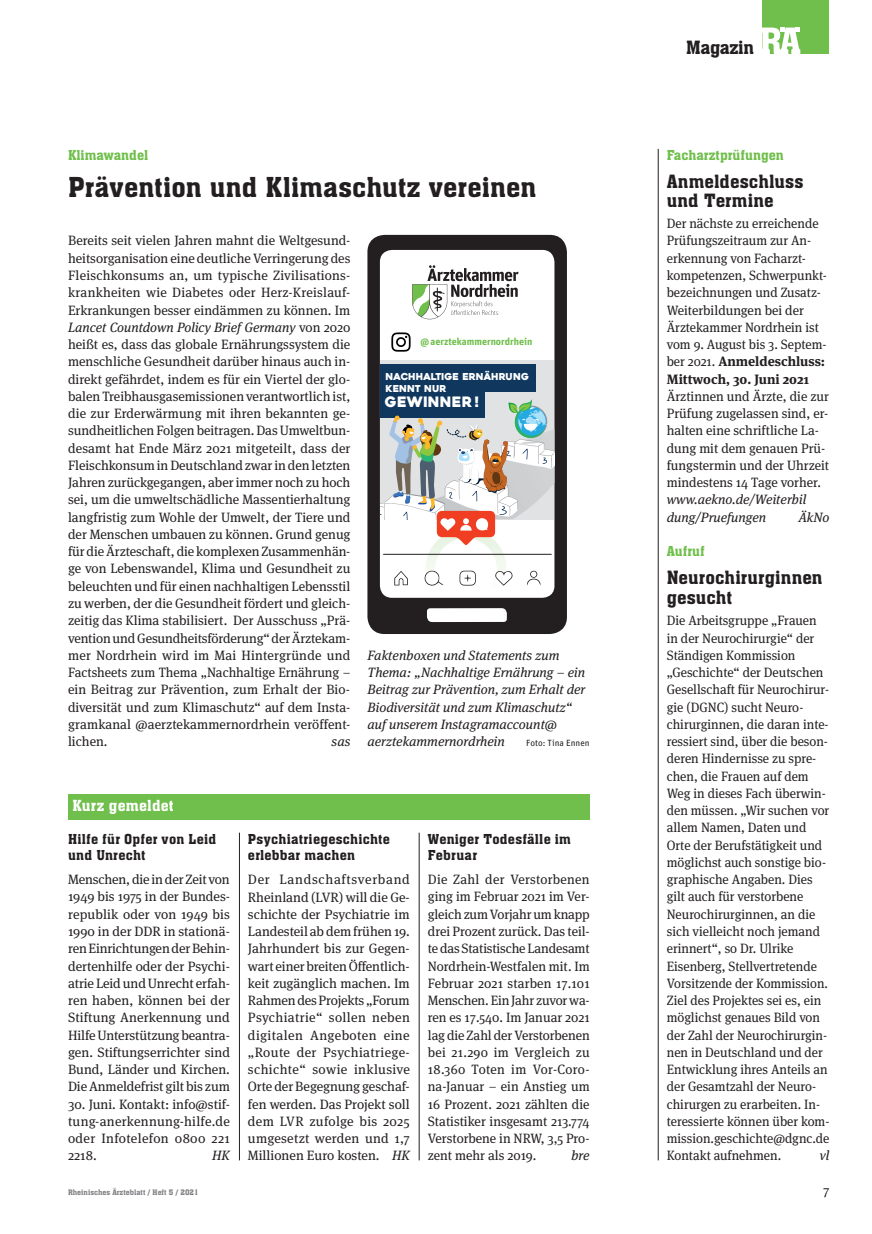
<style>
.page{position:relative;width:872px;height:1234px;background:#fff}
.page>*{position:absolute;margin:0;border:0;box-sizing:border-box;transform-origin:0 0}
.t1{font:27px "Aachen BT";letter-spacing:.005em;color:#231f20}
.t2{font:18px/19.5px "Aachen BT";letter-spacing:.005em;color:#231f20}
.t3{font:18px "Aachen BT";letter-spacing:-.02em;color:#231f20}
.t4{font:15px "Aachen BT";letter-spacing:.015em;color:#fff}
.t5{font:14.25px "Heavitas";color:#fff}
.t6{font:13.5px/17.2px "Meta Serif OT";color:#231f20;text-align:justify}
.t7{font:13.5px/17.2px "Meta Serif OT";color:#231f20;scale:.96 1}
.t8{font:italic 13.5px/17.2px "Meta Serif OT";color:#231f20}
.t9{font:13.5px/16.5px "Aachen BT";letter-spacing:.015em;color:#231f20}
.t10{font:13.5px "Aachen BT";color:#70bf4c}
.t11{font:700 10.05px "Unit";color:#70bf4c}
.t12{font:9.6px/11.4px "Heavitas";color:#fff}
.t13{font:9px "Unit";color:#231f20}
.t14{font:7.5px "Aachen BT";color:#808285}
.s1{font-style:italic}
.s2{font-weight:700}
</style>
<div class="page">
<div style="left:762px;top:0;width:67px;height:54px;background:#70bf4c"></div>
<svg style="left:762px;top:28px;width:38px;height:26px"></svg>
<hr style="left:658px;top:149px;width:1px;height:1011px;background:#231f20">
<div style="left:68px;top:794px;width:522px;height:25px;background:#70bf4c"></div>
<hr style="left:239px;top:832px;width:1px;height:328px;background:#231f20">
<hr style="left:419px;top:832px;width:1px;height:328px;background:#231f20">
<svg style="left:367px;top:235px;width:200px;height:399px;fill:#231f20"></svg>
<div style="left:380px;top:360px;width:174px;height:159px;background:#e0e2e3"></div>
<div style="left:380px;top:364px;width:156px;height:28px;background:#10375e"></div>
<div style="left:380px;top:390px;width:105px;height:28px;background:#10375e"></div>
<svg style="left:380px;top:399px;width:174px;height:197px"></svg>
<hr style="left:383px;top:554px;width:168px;height:1px;background:#231f20">
<svg style="left:427px;top:608px;width:80px;height:14px"></svg>
<svg style="left:412px;top:265px;width:106px;height:54px"></svg>
<svg style="left:391px;top:332px;width:19px;height:19px"></svg>
<p class="t10" style="left:68px;top:146px;width:82px">Klimawandel</p>
<h1 class="t1" style="left:68px;top:170px;width:470px">Prävention und Klimaschutz vereinen</h1>
<p class="t6" style="left:68px;top:232px;width:284px;text-align:left">Bereits seit vielen Jahren mahnt die Weltgesund&shy;heitsorganisation eine deutliche Verringerung des Fleischkonsums an, um typische Zivilisations&shy;krankheiten wie Diabetes oder Herz-Kreislauf-- Erkrankungen besser eindämmen zu können. Im <span class="s1">Lancet Countdown Policy Brief Germany</span> von 2020 heißt es, dass das globale Ernährungssystem die menschliche Gesundheit darüber hinaus auch in&shy;direkt gefährdet, indem es für ein Viertel der glo&shy;balen Treibhausgasemissionen verantwortlich ist, die zur Erderwärmung mit ihren bekannten ge&shy;sundheitlichen Folgen beitragen. Das Umweltbun&shy;desamt hat Ende März 2021 mitgeteilt, dass der Fleischkonsum in Deutschland zwar in den letzten Jahren zurückgegangen, aber immer noch zu hoch sei, um die umweltschädliche Massentierhaltung langfristig zum Wohle der Umwelt, der Tiere und der Menschen umbauen zu können. Grund genug für die Ärzteschaft, die komplexen Zusammenhän&shy;ge von Lebenswandel, Klima und Gesundheit zu beleuchten und für einen nachhaltigen Lebensstil zu werben, der die Gesundheit fördert und gleich&shy;zeitig das Klima stabilisiert. Der Ausschuss „Prä&shy;vention und Gesundheitsförderung“ der Ärztekam&shy;mer Nordrhein wird im Mai Hintergründe und Factsheets zum Thema „Nachhaltige Ernährung – ein Beitrag zur Prävention, zum Erhalt der Bio&shy;diversität und zum Klimaschutz“ auf dem Insta&shy;gramkanal @aerztekammernordrhein veröffent&shy;lichen.</p>
<p class="t11" style="left:420px;top:335px;width:113px">@ aerztekammernordrhein</p>
<p class="t12" style="left:386px;top:371px;width:145px">NACHHALTIGE ERNÄHRUNG<br>KENNT NUR</p>
<p class="t5" style="left:385px;top:393px;width:96px">GEWINNER !</p>
<p class="t8" style="left:367px;top:646px;width:219px">Faktenboxen und Statements zum Thema: „Nachhaltige Ernährung – ein Beitrag zur Prävention, zum Erhalt der Biodiversität und zum Klimaschutz“ auf unserem Instagramaccount@ aerztekammernordrhein</p>
<p class="t8" style="left:331px;top:732px;width:20px">sas</p>
<p class="t13" style="left:526px;top:737px;width:65px">Foto: Tina Ennen</p>
<p class="t4" style="left:72px;top:795px;width:103px">Kurz gemeldet</p>
<p class="t9" style="left:68px;top:830px;width:150px">Hilfe für Opfer von Leid und Unrecht</p>
<p class="t6" style="left:68px;top:870px;width:163px">Menschen, die in der Zeit von 1949 bis 1975 in der Bundes&shy;republik oder von 1949 bis 1990 in der DDR in stationä&shy;ren Einrichtungen der Behin&shy;dertenhilfe oder der Psychi&shy;atrie Leid und Unrecht erfah&shy;ren haben, können bei der Stiftung Anerkennung und Hilfe Unterstützung beantra&shy;gen. Stiftungserrichter sind Bund, Länder und Kirchen.<br>Die Anmeldefrist gilt bis zum</p>
<p class="t6" style="left:68px;top:1094px;width:163px">30. Juni. Kontakt: info@stif&shy;tung-anerkennung-hilfe.de oder Infotelefon 0800 221<br>2218.</p>
<p class="t8" style="left:212px;top:1146px;width:19px">HK</p>
<p class="t9" style="left:248px;top:830px;width:143px">Psychiatriegeschichte erlebbar machen</p>
<p class="t6" style="left:248px;top:870px;width:163px">Der Landschaftsverband Rheinland (LVR) will die Ge&shy;schichte der Psychiatrie im Landesteil ab dem frühen 19.<br>Jahrhundert bis zur Gegen&shy;wart einer breiten Öffentlich&shy;keit zugänglich machen. Im Rahmen des Projekts „Forum Psychiatrie“ sollen neben digitalen Angeboten eine „Route der Psychiatriege&shy;schichte“ sowie inklusive Orte der Begegnung geschaf&shy;fen werden. Das Projekt soll dem LVR zufolge bis 2025 umgesetzt werden und 1,7<br>Millionen Euro kosten. <span class="s1">HK</span></p>
<p class="t9" style="left:428px;top:830px;width:145px">Weniger Todesfälle im<br>Februar</p>
<p class="t6" style="left:428px;top:870px;width:163px">Die Zahl der Verstorbenen ging im Februar 2021 im Ver&shy;gleich zum Vorjahr um knapp drei Prozent zurück. Das teil&shy;te das Statistische Landesamt Nordrhein-Westfalen mit. Im Februar 2021 starben 17.101<br>Menschen. Ein Jahr zuvor wa&shy;ren es 17.540. Im Januar 2021 lag die Zahl der Verstorbenen bei 21.290 im Vergleich zu 18.360 Toten im Vor-Coro&shy;na-Januar – ein Anstieg um 16 Prozent. 2021 zählten die Statistiker insgesamt 213.774<br>Verstorbene in NRW, 3,5 Pro&shy;zent mehr als 2019.</p>
<p class="t8" style="left:571px;top:1146px;width:20px">bre</p>
<h2 class="t3" style="left:686px;top:36px;width:69px">Magazin</h2>
<p class="t10" style="left:667px;top:146px;width:119px">Facharztprüfungen</p>
<h2 class="t2" style="left:667px;top:171px;width:138px">Anmeldeschluss und Termine</h2>
<p class="t7" style="left:667px;top:215px;width:168px">Der nächste zu erreichende<br>Prüfungszeitraum zur An&shy;erkennung von Facharzt&shy;kompetenzen, Schwerpunkt&shy;bezeichnungen und Zusatz--<br>Weiterbildungen bei der<br>Ärztekammer Nordrhein ist vom 9. August bis 3. Septem&shy;ber 2021. <span class="s2">Anmeldeschluss:<br>Mittwoch, 30. Juni 2021</span></p>
<p class="t6" style="left:667px;top:387px;width:164px;text-align:left">Ärztinnen und Ärzte, die zur<br>Prüfung zugelassen sind, er&shy;halten eine schriftliche La&shy;dung mit dem genauen Prü&shy;fungstermin und der Uhrzeit mindestens 14 Tage vorher.</p>
<p class="t8" style="left:667px;top:491px;width:141px">www.aekno.de/Weiterbil dung/Pruefungen</p>
<p class="t8" style="left:798px;top:508px;width:33px">ÄkNo</p>
<p class="t10" style="left:667px;top:542px;width:39px">Aufruf</p>
<h2 class="t2" style="left:667px;top:567px;width:157px">Neurochirurginnen gesucht</h2>
<p class="t7" style="left:667px;top:611px;width:171px">Die Arbeitsgruppe „Frauen in der Neurochirurgie“ der<br>Ständigen Kommission „Geschichte“ der Deutschen<br>Gesellschaft für Neurochirur&shy;gie (DGNC) sucht Neuro&shy;chirurginnen, die daran inte&shy;ressiert sind, über die beson&shy;deren Hindernisse zu spre&shy;chen, die Frauen auf dem<br>Weg in dieses Fach überwin&shy;den müssen. „Wir suchen vor allem Namen, Daten und<br>Orte der Berufstätigkeit und möglichst auch sonstige bio&shy;graphische Angaben. Dies gilt auch für verstorbene<br>Neurochirurginnen, an die sich vielleicht noch jemand erinnert“, so Dr. Ulrike<br>Eisenberg, Stellvertretende<br>Vorsitzende der Kommission.<br>Ziel des Projektes sei es, ein möglichst genaues Bild von der Zahl der Neurochirurgin&shy;nen in Deutschland und der<br>Entwicklung ihres Anteils an der Gesamtzahl der Neuro&shy;chirurgen zu erarbeiten. In&shy;teressierte können über kom&shy;mission.geschichte@dgnc.de<br>Kontakt aufnehmen.</p>
<p class="t8" style="left:820px;top:1146px;width:11px">vl</p>
<p class="t14" style="left:68px;top:1187px;width:132px">Rheinisches Ärzteblatt / Heft 5 / 2021</p>
<p class="t6" style="left:823px;top:1181px;width:8px">7</p>
</div>
